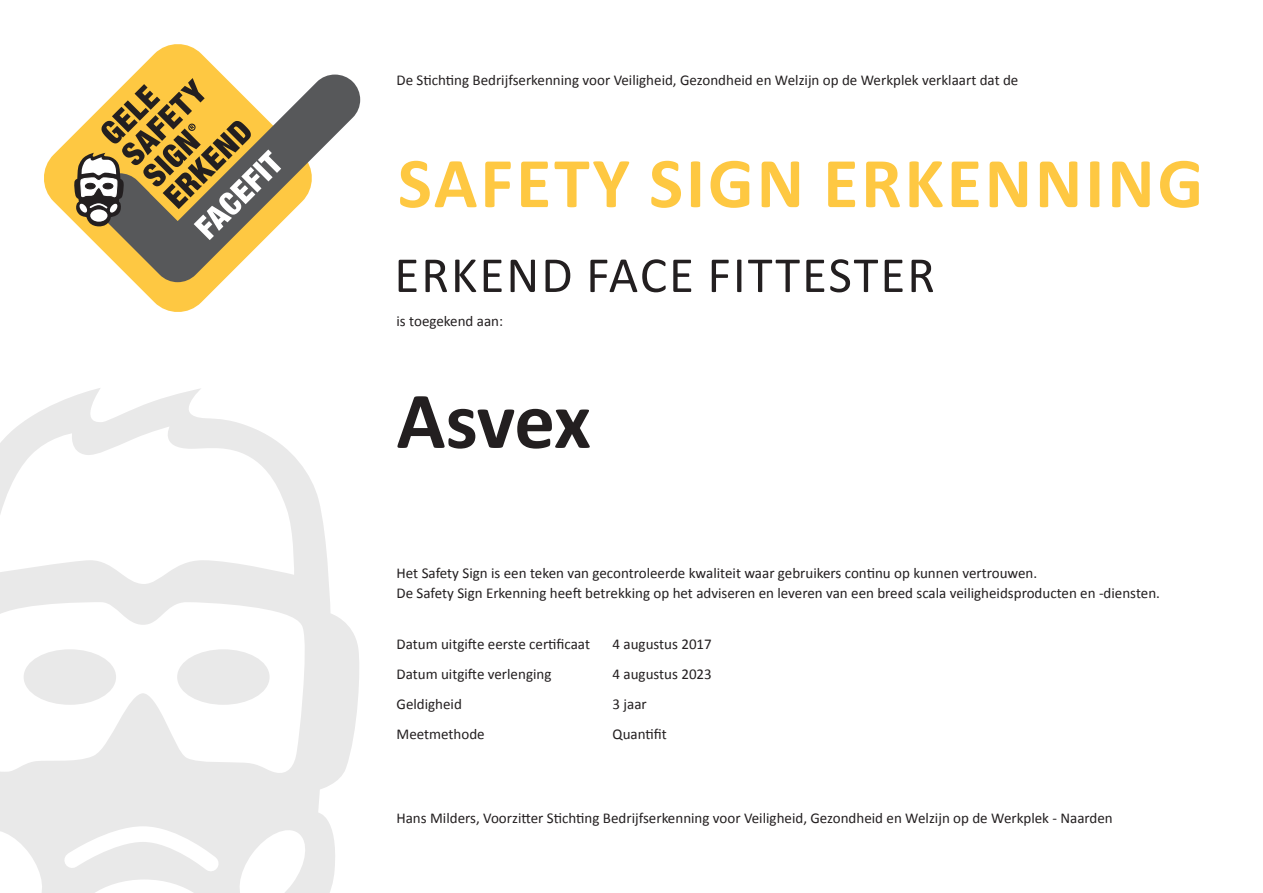
<style>
.page{position:relative;width:1263px;height:893px;background:#fff}
.page>*{position:absolute;margin:0;border:0;box-sizing:border-box;transform-origin:0 0}
.t1{font:700 81px "Calibri";letter-spacing:-.01em;color:#231f20}
.t2{font:700 72px "Calibri";letter-spacing:.04em;color:#fec842}
.t3{font:51px "Calibri";letter-spacing:.04em;color:#231f20}
.t4{font:15px/19.8px "Calibri";color:#231f20}
</style>
<div class="page">
<svg style="left:44px;top:44px;width:179px;height:268px"></svg>
<svg style="left:94px;top:75px;width:266px;height:207px"></svg>
<svg style="left:74px;top:78px;width:207px;height:162px"></svg>
<div style="left:85px;top:183px;width:10px;height:6px;background:#231f20;border-radius:50%"></div>
<div style="left:85px;top:183px;width:11px;height:6px;border:1px solid #231f20;border-radius:50%"></div>
<div style="left:103px;top:183px;width:10px;height:6px;background:#231f20;border-radius:50%"></div>
<div style="left:103px;top:183px;width:10px;height:6px;border:1px solid #231f20;border-radius:50%"></div>
<svg style="left:0;top:388px;width:359px;height:505px;fill:#e9e9e9"></svg>
<svg style="left:0;top:426px;width:294px;height:158px"></svg>
<svg style="left:0;top:825px;width:46px;height:68px"></svg>
<svg style="left:235px;top:825px;width:74px;height:68px"></svg>
<svg style="left:57px;top:818px;width:169px;height:75px"></svg>
<svg style="left:0;top:598px;width:314px;height:179px"></svg>
<div style="left:27px;top:653px;width:86px;height:48px;background:#e9e9e9;border-radius:50%"></div>
<div style="left:24px;top:649px;width:92px;height:56px;border:7px solid #231f20;border-radius:50%"></div>
<div style="left:181px;top:653px;width:85px;height:48px;background:#e9e9e9;border-radius:50%"></div>
<div style="left:177px;top:649px;width:93px;height:56px;border:7px solid #231f20;border-radius:50%"></div>
<p class="t4" style="left:396px;top:70px;width:623px">De Stichting Bedrijfserkenning voor Veiligheid, Gezondheid en Welzijn op de Werkplek verklaart dat de</p>
<h2 class="t2" style="left:398px;top:132px;width:807px">SAFETY SIGN ERKENNING</h2>
<h3 class="t3" style="left:394px;top:240px;width:542px">ERKEND FACE FITTESTER</h3>
<p class="t4" style="left:396px;top:310px;width:108px">is toegekend aan:</p>
<h1 class="t1" style="left:396px;top:364px;width:196px">Asvex</h1>
<p class="t4" style="left:396px;top:562px;width:765px">Het Safety Sign is een teken van gecontroleerde kwaliteit waar gebruikers continu op kunnen vertrouwen.<br>De Safety Sign Erkenning heeft betrekking op het adviseren en leveren van een breed scala veiligheidsproducten en -diensten.</p>
<p class="t4" style="left:396px;top:634px;width:195px">Datum uitgifte eerste certificaat</p>
<p class="t4" style="left:612px;top:634px;width:101px">4 augustus 2017</p>
<p class="t4" style="left:396px;top:664px;width:156px">Datum uitgifte verlenging</p>
<p class="t4" style="left:612px;top:664px;width:101px">4 augustus 2023</p>
<p class="t4" style="left:396px;top:694px;width:67px">Geldigheid</p>
<p class="t4" style="left:612px;top:694px;width:36px">3 jaar</p>
<p class="t4" style="left:396px;top:724px;width:90px">Meetmethode</p>
<p class="t4" style="left:612px;top:724px;width:56px">Quantifit</p>
<p class="t4" style="left:396px;top:807px;width:718px">Hans Milders, Voorzitter Stichting Bedrijfserkenning voor Veiligheid, Gezondheid en Welzijn op de Werkplek - Naarden</p>
</div>
